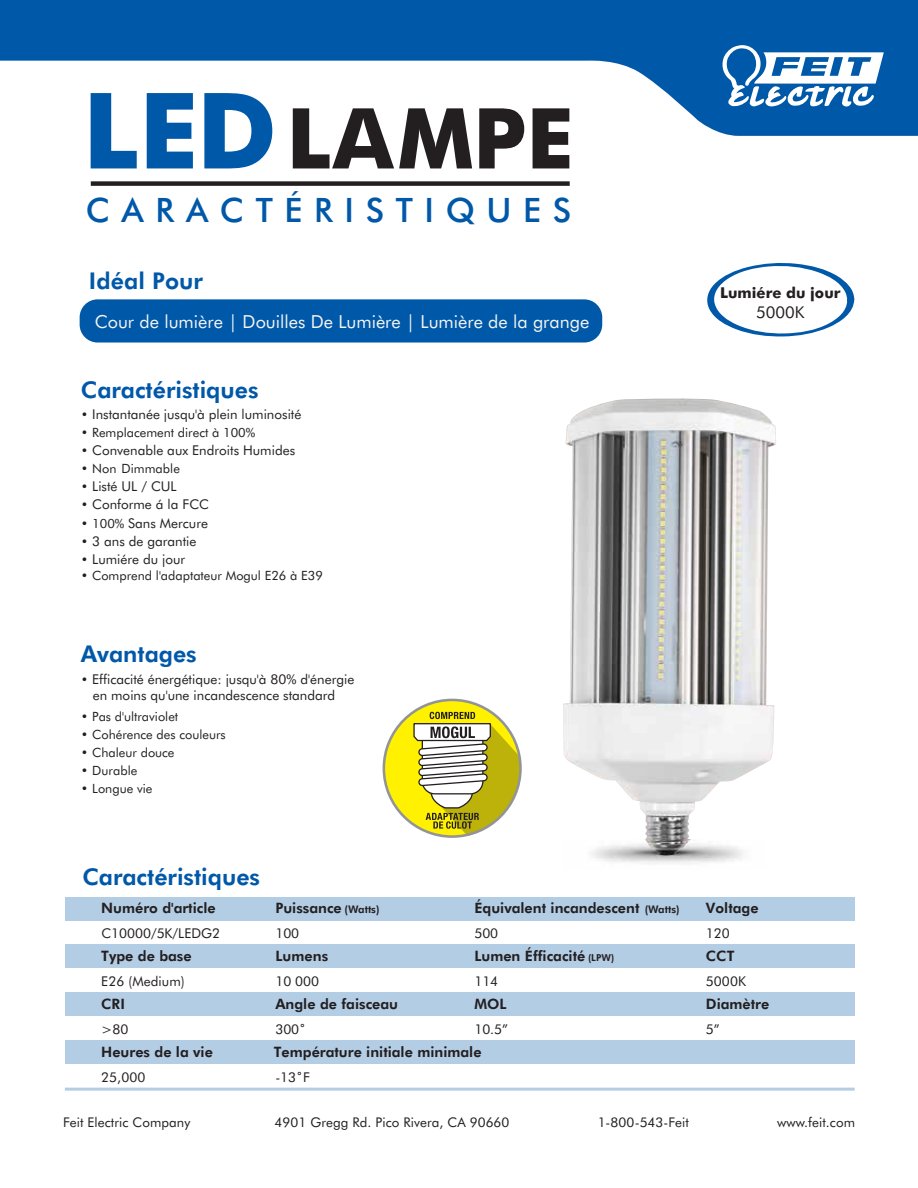
<style>
.page{position:relative;width:918px;height:1188px;background:#fff}
.page>*{position:absolute;margin:0;border:0;box-sizing:border-box;transform-origin:0 0}
.t1{font:700 84px "Futura BT";letter-spacing:.01em;color:#231f20}
.t2{font:500 33.6px "Futura BT";letter-spacing:.345em;color:#0058a9}
.t3{font:800 23.1px "Futura BT";color:#0058a9}
.t4{font:18px "Futura BT";color:#f5f5f5}
.t5{font:16.35px "Futura BT";color:#231f20}
.t6{font:700 15px "Futura BT";color:#231f20}
.t7{font:800 14.4px "Futura BT";color:#231f20}
.t8{font:13.5px "Futura BT";color:#231f20}
.t9{font:13.35px "Futura BT";letter-spacing:.005em;color:#231f20}
.t10{font:12.75px "Futura BT";color:#231f20}
.t11{font:800 10.5px "Futura BT";letter-spacing:.005em;color:#231f20}
.t12{font:800 9.6px "Futura BT";color:#231f20}
.s1{font-size:105.45px;color:#0058a9}
.s2{font-size:12.75px}
</style>
<div class="page">
<svg style="left:0;top:0;width:918px;height:136px;fill:#0058a9"></svg>
<svg style="left:721px;top:45px;width:163px;height:63px"></svg>
<div style="left:65px;top:897px;width:790px;height:24px;background:#b3cde5"></div>
<div style="left:65px;top:944px;width:790px;height:24px;background:#b3cde5"></div>
<div style="left:65px;top:992px;width:790px;height:24px;background:#b3cde5"></div>
<div style="left:65px;top:1040px;width:790px;height:24px;background:#b3cde5"></div>
<svg style="left:707px;top:263px;width:147px;height:74px"></svg>
<hr style="left:65px;top:1088px;width:790px;height:3px;background:#0058a9">
<div style="left:80px;top:299px;width:522px;height:44px;background:#0058a9;border-radius:18px"></div>
<img style="left:563px;top:399px;width:213px;height:457px">
<div style="left:384px;top:700px;width:137px;height:137px;background:#fff100;border-radius:50%"></div>
<svg style="left:413px;top:712px;width:107px;height:125px"></svg>
<div style="left:91px;top:181px;width:479px;height:5px;background:#231f20"></div>
<h1 class="t1" style="left:83px;top:87px;width:493px"><span class="s1">LED</span>LAMPE</h1>
<h2 class="t2" style="left:86px;top:190px;width:487px">CARACTÉRISTIQUES</h2>
<h3 class="t3" style="left:89px;top:266px;width:115px">Idéal Pour</h3>
<h3 class="t4" style="left:95px;top:310px;width:496px">Cour de lumière | Douilles De Lumière | Lumière de la grange</h3>
<h3 class="t3" style="left:81px;top:376px;width:179px">Caractéristiques</h3>
<p class="t8" style="left:81px;top:406px;width:222px"><span class="s2">•</span> Instantanée jusqu'à plein luminosité</p>
<p class="t10" style="left:81px;top:425px;width:176px">• Remplacement direct à 100%</p>
<p class="t8" style="left:81px;top:442px;width:216px"><span class="s2">•</span> Convenable aux Endroits Humides</p>
<p class="t10" style="left:81px;top:461px;width:101px">• Non Dimmable</p>
<p class="t8" style="left:81px;top:478px;width:97px"><span class="s2">•</span> Listé UL / CUL</p>
<p class="t8" style="left:81px;top:496px;width:130px"><span class="s2">•</span> Conforme á la FCC</p>
<p class="t8" style="left:81px;top:515px;width:129px"><span class="s2">• 100%</span> Sans Mercure</p>
<p class="t8" style="left:81px;top:551px;width:106px"><span class="s2">•</span> Lumiére du jour</p>
<p class="t8" style="left:81px;top:533px;width:117px"><span class="s2">•</span> 3 ans de garantie</p>
<p class="t10" style="left:81px;top:567px;width:244px">• Comprend l'adaptateur Mogul E26 à E39</p>
<h3 class="t3" style="left:81px;top:639px;width:118px">Avantages</h3>
<p class="t8" style="left:81px;top:671px;width:275px"><span class="s2">•</span> Efficacité énergétique: jusqu'à 80% d'énergie</p>
<p class="t10" style="left:81px;top:709px;width:99px">• Pas d'ultraviolet</p>
<p class="t10" style="left:81px;top:745px;width:95px">• Chaleur douce</p>
<p class="t10" style="left:81px;top:763px;width:58px">• Durable</p>
<p class="t10" style="left:81px;top:781px;width:73px">• Longue vie</p>
<p class="t8" style="left:93px;top:687px;width:244px">en moins qu'une incandescence standard</p>
<p class="t10" style="left:81px;top:727px;width:146px">• Cohérence des couleurs</p>
<p class="t6" style="left:720px;top:284px;width:122px">Lumiére du jour</p>
<p class="t5" style="left:756px;top:302px;width:50px">5000K</p>
<h3 class="t3" style="left:82px;top:862px;width:179px">Caractéristiques</h3>
<p class="t7" style="left:101px;top:899px;width:116px">Numéro d'article</p>
<p class="t7" style="left:275px;top:899px;width:68px">Puissance</p>
<p class="t7" style="left:474px;top:899px;width:167px">Équivalent incandescent</p>
<p class="t7" style="left:706px;top:899px;width:54px">Voltage</p>
<p class="t7" style="left:101px;top:947px;width:92px">Type de base</p>
<p class="t7" style="left:474px;top:947px;width:112px">Lumen Éfficacité</p>
<p class="t7" style="left:275px;top:995px;width:124px">Angle de faisceau</p>
<p class="t7" style="left:706px;top:995px;width:65px">Diamètre</p>
<p class="t7" style="left:101px;top:1043px;width:113px">Heures de la vie</p>
<p class="t7" style="left:274px;top:1043px;width:209px">Température initiale minimale</p>
<p class="t11" style="left:345px;top:903px;width:37px">(Watts)</p>
<p class="t11" style="left:645px;top:903px;width:37px">(Watts)</p>
<p class="t8" style="left:101px;top:925px;width:120px">C10000/5K/LEDG2</p>
<p class="t8" style="left:275px;top:925px;width:25px">100</p>
<p class="t8" style="left:474px;top:925px;width:25px">500</p>
<p class="t8" style="left:474px;top:973px;width:25px">114</p>
<p class="t8" style="left:275px;top:1021px;width:32px">300˚</p>
<p class="t8" style="left:474px;top:1021px;width:35px">10.5”</p>
<p class="t8" style="left:706px;top:1021px;width:15px">5”</p>
<p class="t8" style="left:706px;top:925px;width:26px">120</p>
<p class="t12" style="left:588px;top:952px;width:28px">(LPW)</p>
<p class="t7" style="left:706px;top:947px;width:30px">CCT</p>
<p class="t7" style="left:275px;top:947px;width:54px">Lumens</p>
<p class="t8" style="left:101px;top:973px;width:85px">E26 (Medium)</p>
<p class="t8" style="left:706px;top:973px;width:42px">5000K</p>
<p class="t8" style="left:275px;top:973px;width:45px">10 000</p>
<p class="t7" style="left:101px;top:995px;width:25px">CRI</p>
<p class="t7" style="left:474px;top:995px;width:34px">MOL</p>
<p class="t8" style="left:101px;top:1021px;width:29px">&gt;80</p>
<p class="t8" style="left:101px;top:1069px;width:46px">25,000</p>
<p class="t8" style="left:275px;top:1069px;width:36px">-13˚F</p>
<p class="t9" style="left:63px;top:1114px;width:129px">Feit Electric Company</p>
<p class="t9" style="left:275px;top:1114px;width:236px">4901 Gregg Rd. Pico Rivera, CA 90660</p>
<p class="t9" style="left:598px;top:1114px;width:93px">1-800-543-Feit</p>
<p class="t9" style="left:777px;top:1114px;width:79px">www.feit.com</p>
</div>
